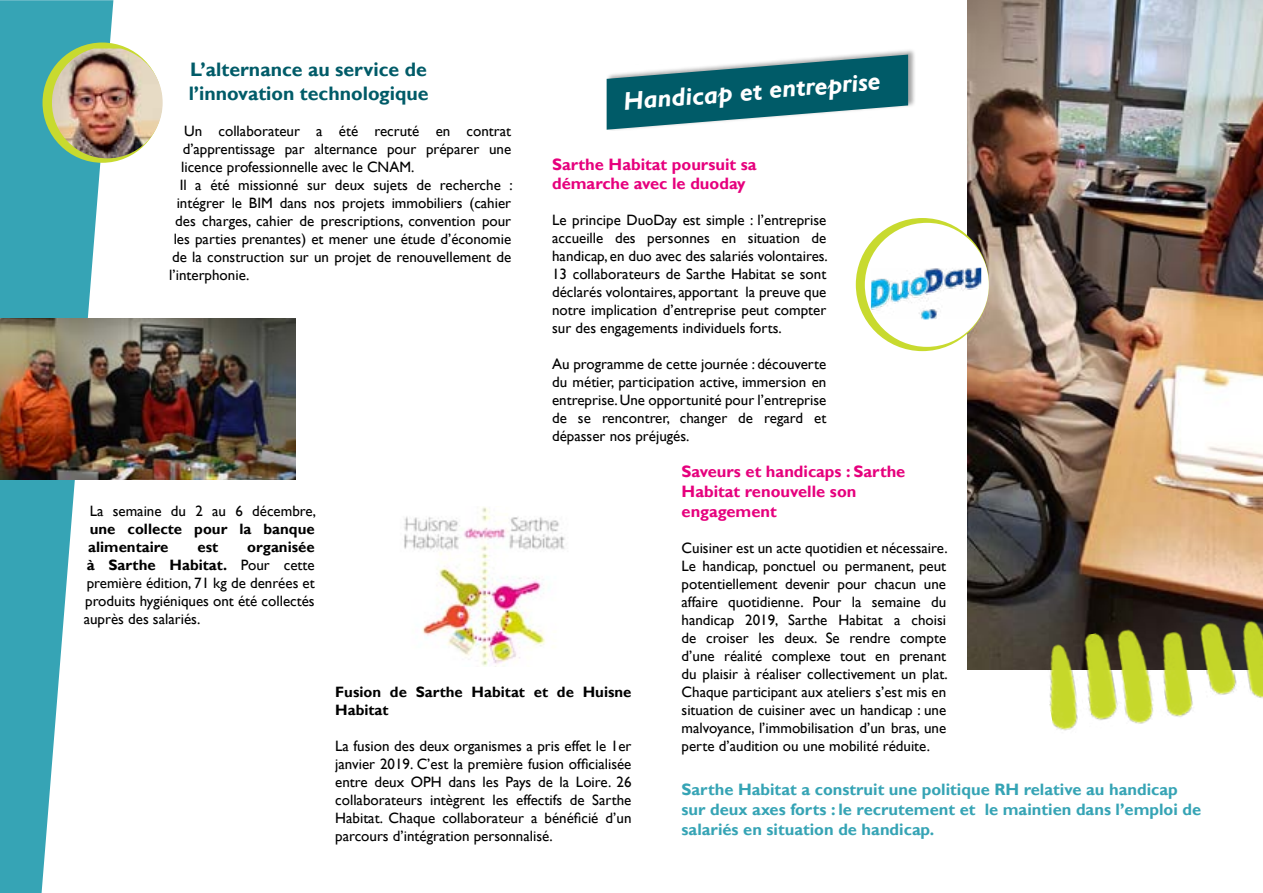
<style>
.page{position:relative;width:1263px;height:893px;background:#fff}
.page>*{position:absolute;margin:0;border:0;box-sizing:border-box;transform-origin:0 0}
.t1{font:italic 700 25.5px "Gill Sans";color:#fff}
.t2{font:700 19.5px/23.4px "Gill Sans";color:#005b68}
.t3{font:700 16.5px/19.8px "Gill Sans";color:#36a4b5}
.t4{font:700 16.5px/19.8px "Gill Sans";color:#e6007d}
.t5{font:15px/18px "Gill Sans";color:#000;text-align:justify}
.t6{font:700 15px/18px "Gill Sans";color:#000}
.s1{font-weight:700}
</style>
<div class="page">
<svg style="left:0;top:0;width:113px;height:893px;fill:#36a4b5"></svg>
<div style="left:606px;top:49px;width:309px;height:82px;background:#000;opacity:.35"></div>
<svg style="left:607px;top:55px;width:301px;height:75px"></svg>
<img style="left:0;top:478px;width:1px;height:161px">
<img style="left:967px;top:0;width:296px;height:669px">
<div style="left:43px;top:43px;width:119px;height:120px;background:#c8da2f;border-radius:50%"></div>
<img style="left:52px;top:49px;width:111px;height:109px">
<div style="left:856px;top:218px;width:133px;height:133px;background:#c8da2f;border-radius:50%"></div>
<div style="left:865px;top:223px;width:124px;height:124px;background:#fff;border-radius:50%"></div>
<img style="left:871px;top:268px;width:110px;height:52px">
<img style="left:1039px;top:605px;width:224px;height:126px">
<img style="left:0;top:318px;width:296px;height:161px">
<img style="left:404px;top:507px;width:161px;height:160px">
<h2 class="t2" style="left:189px;top:59px;width:241px">L’alternance au service de l’innovation technologique</h2>
<p class="t5" style="left:184px;top:122px;width:329px">Un collaborateur a été recruté en contrat</p>
<p class="t5" style="left:183px;top:140px;width:330px">d’apprentissage par alternance pour préparer une</p>
<p class="t5" style="left:181px;top:158px;width:235px">licence professionnelle avec le CNAM.</p>
<p class="t5" style="left:180px;top:176px;width:335px">Il a été missionné sur deux sujets de recherche :</p>
<p class="t5" style="left:177px;top:194px;width:336px">intégrer le BIM dans nos projets immobiliers (cahier</p>
<p class="t5" style="left:175px;top:212px;width:338px">des charges, cahier de prescriptions, convention pour</p>
<p class="t5" style="left:174px;top:230px;width:339px">les parties prenantes) et mener une étude d’économie</p>
<p class="t5" style="left:172px;top:248px;width:341px">de la construction sur un projet de renouvellement de</p>
<p class="t5" style="left:169px;top:266px;width:82px">l’interphonie.</p>
<h1 class="t1" style="left:622px;top:88px;width:259px;rotate:-5deg">Handicap et entreprise</h1>
<p class="t4" style="left:552px;top:155px;width:206px">Sarthe Habitat poursuit sa démarche avec le duoday</p>
<p class="t5" style="left:552px;top:212px;width:277px">Le principe DuoDay est simple : l’entreprise accueille des personnes en situation de handicap, en duo avec des salariés volontaires.<br>13 collaborateurs de Sarthe Habitat se sont déclarés volontaires, apportant la preuve que notre implication d’entreprise peut compter sur des engagements individuels forts.</p>
<p class="t5" style="left:552px;top:356px;width:276px">Au programme de cette journée : découverte du métier, participation active, immersion en entreprise. Une opportunité pour l’entreprise de se rencontrer, changer de regard et dépasser nos préjugés.</p>
<p class="t4" style="left:681px;top:462px;width:225px">Saveurs et handicaps : Sarthe<br>Habitat renouvelle son engagement</p>
<p class="t5" style="left:681px;top:539px;width:268px">Cuisiner est un acte quotidien et nécessaire.<br>Le handicap, ponctuel ou permanent, peut potentiellement devenir pour chacun une affaire quotidienne. Pour la semaine du handicap 2019, Sarthe Habitat a choisi de croiser les deux. Se rendre compte d’une réalité complexe tout en prenant du plaisir à réaliser collectivement un plat.<br>Chaque participant aux ateliers s’est mis en situation de cuisiner avec un handicap : une malvoyance, l’immobilisation d’un bras, une perte d’audition ou une mobilité réduite.</p>
<p class="t5" style="left:90px;top:503px;width:228px">La semaine du 2 au 6 décembre,</p>
<p class="t6" style="left:88px;top:521px;width:228px">une collecte pour la banque alimentaire</p>
<p class="t5" style="left:84px;top:539px;width:233px;text-indent:164px"><span class="s1">organisée à Sarthe Habitat.</span> Pour cette première édition, 71 kg de denrées et produits hygiéniques ont été collectés auprès des salariés.</p>
<p class="t6" style="left:197px;top:539px;width:22px">est</p>
<p class="t6" style="left:335px;top:683px;width:298px">Fusion de Sarthe Habitat et de Huisne<br>Habitat</p>
<p class="t5" style="left:335px;top:737px;width:298px">La fusion des deux organismes a pris effet le 1er janvier 2019. C’est la première fusion officialisée entre deux OPH dans les Pays de la Loire. 26 collaborateurs intègrent les effectifs de Sarthe Habitat. Chaque collaborateur a bénéficié d’un parcours d’intégration personnalisé.</p>
<p class="t3" style="left:681px;top:780px;width:521px">Sarthe Habitat a construit une politique RH relative au handicap sur deux axes forts : le recrutement et le maintien dans l’emploi de salariés en situation de handicap.</p>
</div>
